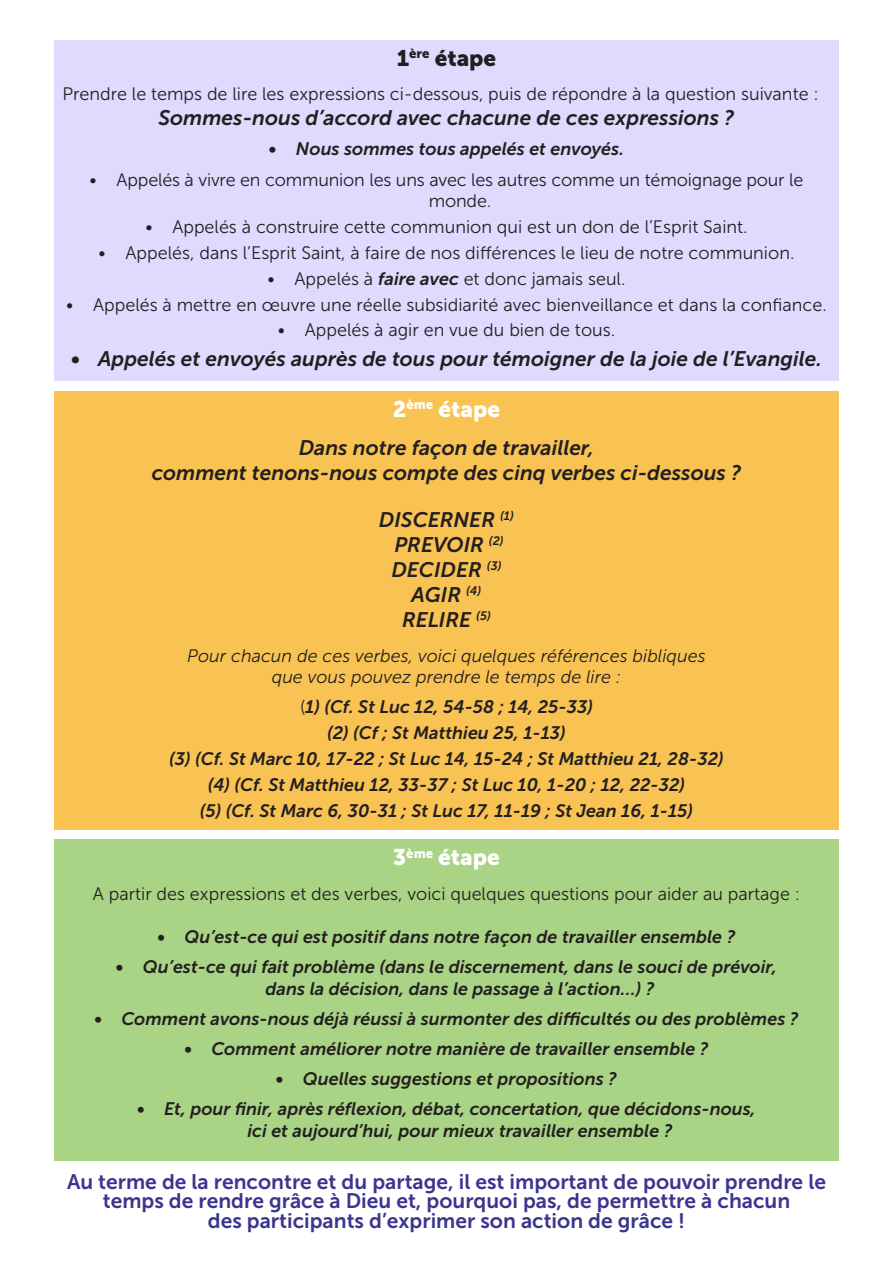
<style>
.page{position:relative;width:893px;height:1263px;background:#fff}
.page>*{position:absolute;margin:0;border:0;box-sizing:border-box;transform-origin:0 0}
.t1{font:22.5px "Museo Sans 900";color:#fff}
.t2{font:22.5px "Museo Sans 900";color:#231f20}
.t3{font:italic 21px/25.2px "Museo Sans 700";color:#231f20;text-align:center}
.t4{font:21px/19.5px "Museo Sans 700";color:#3c358f;text-align:center}
.t5{font:italic 18px/21.6px "Museo Sans 700";color:#231f20}
.t6{font:18px/21.6px "Museo Sans 300";color:#231f20}
.t7{font:italic 18px/21.6px "Museo Sans 300";color:#231f20;text-align:center}
.s1{font-family:"Museo Sans 700";font-style:italic}
.s2{font-family:"Museo Sans 300";font-style:normal}
</style>
<div class="page">
<div style="left:54px;top:840px;width:785px;height:321px;background:#aad485"></div>
<div style="left:54px;top:391px;width:785px;height:438px;background:#f9c354"></div>
<div style="left:54px;top:40px;width:785px;height:341px;background:#dedbff"></div>
<p class="t2" style="left:397px;top:45px;width:101px">1<sup>ère</sup> étape</p>
<p class="t6" style="left:63px;top:83px;width:758px">Prendre le temps de lire les expressions ci-dessous, puis de répondre à la question suivante :</p>
<p class="t3" style="left:158px;top:105px;width:577px">Sommes-nous d’accord avec chacune de ces expressions ?</p>
<p class="t5" style="left:269px;top:138px;width:357px">• Nous sommes tous appelés et envoyés.</p>
<p class="t6" style="left:429px;top:169px;width:376px;text-indent:-339px">• Appelés à vivre en communion les uns avec les autres comme un témoignage pour le monde.</p>
<p class="t6" style="left:145px;top:216px;width:604px">• Appelés à construire cette communion qui est un don de l’Esprit Saint.</p>
<p class="t6" style="left:99px;top:242px;width:697px">• Appelés, dans l’Esprit Saint, à faire de nos différences le lieu de notre communion.</p>
<p class="t6" style="left:267px;top:268px;width:359px">• Appelés à <span class="s1">faire avec</span> et donc jamais seul.</p>
<p class="t6" style="left:66px;top:294px;width:762px">• Appelés à mettre en œuvre une réelle subsidiarité avec bienveillance et dans la confiance.</p>
<p class="t6" style="left:278px;top:320px;width:339px">• Appelés à agir en vue du bien de tous.</p>
<p class="t3" style="left:71px;top:346px;width:752px">• Appelés et envoyés auprès de tous pour témoigner de la joie de l’Evangile.</p>
<p class="t1" style="left:393px;top:396px;width:109px">2<sup>ème</sup> étape</p>
<p class="t3" style="left:152px;top:435px;width:591px">Dans notre façon de travailler,<br>comment tenons-nous compte des cinq verbes ci-dessous ?</p>
<p class="t3" style="left:379px;top:507px;width:137px">DISCERNER <sup>(1)</sup></p>
<p class="t3" style="left:394px;top:532px;width:111px">PREVOIR <sup>(2)</sup></p>
<p class="t3" style="left:391px;top:557px;width:112px">DECIDER <sup>(3)</sup></p>
<p class="t3" style="left:412px;top:582px;width:71px">AGIR <sup>(4)</sup></p>
<p class="t3" style="left:402px;top:607px;width:90px">RELIRE <sup>(5)</sup></p>
<p class="t7" style="left:187px;top:645px;width:520px">Pour chacun de ces verbes, voici quelques références bibliques que vous pouvez prendre le temps de lire :</p>
<p class="t5" style="left:300px;top:696px;width:294px"><span class="s2">(</span>1) (Cf. St Luc 12, 54-58 ; 14, 25-33)</p>
<p class="t5" style="left:327px;top:722px;width:240px">(2) (Cf ; St Matthieu 25, 1-13)</p>
<p class="t5" style="left:169px;top:748px;width:556px">(3) (Cf. St Marc 10, 17-22 ; St Luc 14, 15-24 ; St Matthieu 21, 28-32)</p>
<p class="t5" style="left:208px;top:774px;width:479px">(4) (Cf. St Matthieu 12, 33-37 ; St Luc 10, 1-20 ; 12, 22-32)</p>
<p class="t5" style="left:200px;top:800px;width:495px">(5) (Cf. St Marc 6, 30-31 ; St Luc 17, 11-19 ; St Jean 16, 1-15)</p>
<p class="t1" style="left:393px;top:844px;width:108px">3<sup>ème</sup> étape</p>
<p class="t6" style="left:93px;top:883px;width:709px">A partir des expressions et des verbes, voici quelques questions pour aider au partage :</p>
<p class="t5" style="left:158px;top:926px;width:579px">• Qu’est-ce qui est positif dans notre façon de travailler ensemble ?</p>
<p class="t5" style="left:265px;top:956px;width:513px;text-indent:-149px">• Qu’est-ce qui fait problème (dans le discernement, dans le souci de prévoir, dans la décision, dans le passage à l’action…) ?</p>
<p class="t5" style="left:94px;top:1007px;width:706px">• Comment avons-nous déjà réussi à surmonter des difficultés ou des problèmes ?</p>
<p class="t5" style="left:184px;top:1038px;width:526px">• Comment améliorer notre manière de travailler ensemble ?</p>
<p class="t5" style="left:276px;top:1068px;width:343px">• Quelles suggestions et propositions ?</p>
<p class="t5" style="left:248px;top:1098px;width:510px;text-indent:-110px">• Et, pour finir, après réflexion, débat, concertation, que décidons-nous, ici et aujourd’hui, pour mieux travailler ensemble ?</p>
<p class="t4" style="left:67px;top:1171px;width:760px">Au terme de la rencontre et du partage, il est important de pouvoir prendre le temps de rendre grâce à Dieu et, pourquoi pas, de permettre à chacun<br>des participants d’exprimer son action de grâce !</p>
</div>
